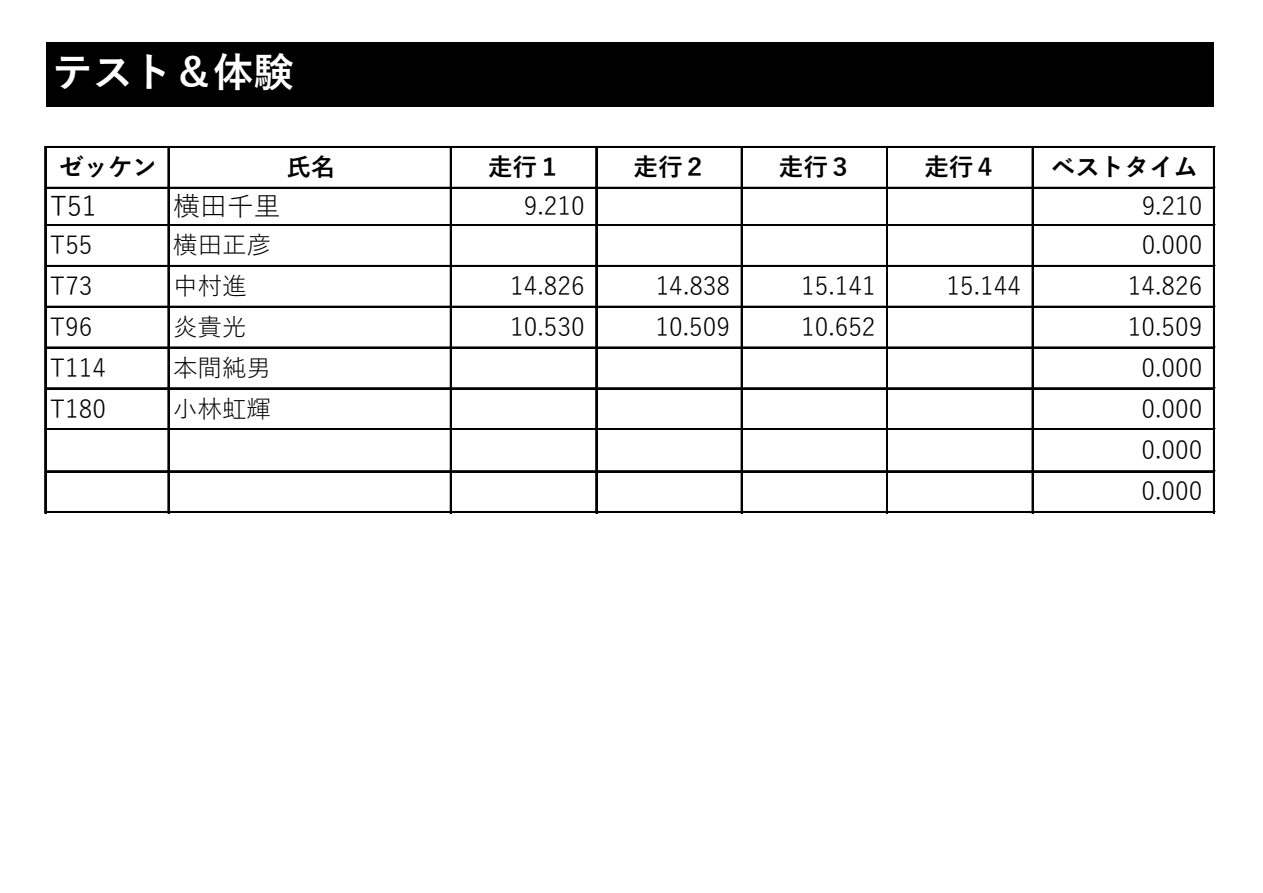
<style>
.page{position:relative;width:1263px;height:893px;background:#fff}
.page>*{position:absolute;margin:0;border:0;box-sizing:border-box;transform-origin:0 0}
.t1{font:700 40.2px "Yu Gothic";color:#fff}
.t2{font:26.85px "Yu Gothic";color:#000}
.t3{font:24.45px/41.5px "Yu Gothic";color:#000}
.t4{font:700 24.45px "Yu Gothic";color:#000}
</style>
<div class="page">
<div style="left:47px;top:43px;width:1167px;height:64px;background:#000"></div>
<hr style="left:44px;top:146px;width:1px;height:367px;background:#000">
<hr style="left:45px;top:146px;width:2px;height:367px;background:#000">
<hr style="left:168px;top:148px;width:2px;height:365px;background:#000">
<hr style="left:450px;top:148px;width:2px;height:365px;background:#000">
<hr style="left:595px;top:148px;width:2px;height:365px;background:#000">
<hr style="left:741px;top:148px;width:2px;height:365px;background:#000">
<hr style="left:886px;top:148px;width:2px;height:365px;background:#000">
<hr style="left:1032px;top:148px;width:2px;height:365px;background:#000">
<hr style="left:1213px;top:148px;width:2px;height:365px;background:#000">
<hr style="left:47px;top:146px;width:1168px;height:2px;background:#000">
<hr style="left:47px;top:187px;width:1168px;height:2px;background:#000">
<hr style="left:47px;top:224px;width:1168px;height:2px;background:#000">
<hr style="left:47px;top:265px;width:1168px;height:2px;background:#000">
<hr style="left:47px;top:306px;width:1168px;height:2px;background:#000">
<hr style="left:47px;top:347px;width:1168px;height:2px;background:#000">
<hr style="left:47px;top:387px;width:1168px;height:1px;background:#000">
<hr style="left:47px;top:388px;width:1168px;height:2px;background:#000">
<hr style="left:47px;top:428px;width:1168px;height:2px;background:#000">
<hr style="left:47px;top:470px;width:1168px;height:1px;background:#000">
<hr style="left:47px;top:471px;width:1168px;height:1px;background:#000">
<hr style="left:47px;top:511px;width:1168px;height:2px;background:#000">
<h1 class="t1" style="left:52px;top:50px;width:243px">テスト＆体験</h1>
<p class="t4" style="left:59px;top:153px;width:100px">ゼッケン</p>
<p class="t4" style="left:286px;top:153px;width:51px">氏名</p>
<p class="t4" style="left:488px;top:153px;width:75px">走行１</p>
<p class="t4" style="left:633px;top:153px;width:75px">走行２</p>
<p class="t4" style="left:779px;top:153px;width:75px">走行３</p>
<p class="t4" style="left:924px;top:153px;width:75px">走行４</p>
<p class="t4" style="left:1051px;top:153px;width:149px">ベストタイム</p>
<p class="t2" style="left:50px;top:182px;width:48px">T51</p>
<p class="t2" style="left:173px;top:182px;width:109px">横田千里</p>
<p class="t3" style="left:524px;top:182px;width:62px">9.210</p>
<p class="t3" style="left:1142px;top:182px;width:62px">9.210</p>
<p class="t3" style="left:50px;top:222px;width:44px">T55</p>
<p class="t3" style="left:173px;top:222px;width:100px">横田正彦</p>
<p class="t3" style="left:1142px;top:222px;width:62px">0.000</p>
<p class="t3" style="left:50px;top:262px;width:44px">T73</p>
<p class="t3" style="left:173px;top:262px;width:75px">中村進</p>
<p class="t3" style="left:510px;top:262px;width:76px">14.826</p>
<p class="t3" style="left:656px;top:262px;width:76px">14.838</p>
<p class="t3" style="left:801px;top:262px;width:76px">15.141</p>
<p class="t3" style="left:946px;top:262px;width:76px">15.144</p>
<p class="t3" style="left:1128px;top:262px;width:76px">14.826</p>
<p class="t3" style="left:50px;top:303px;width:44px">T96</p>
<p class="t3" style="left:173px;top:303px;width:75px">炎貴光</p>
<p class="t3" style="left:510px;top:303px;width:76px">10.530</p>
<p class="t3" style="left:656px;top:303px;width:76px">10.509</p>
<p class="t3" style="left:801px;top:303px;width:76px">10.652</p>
<p class="t3" style="left:1128px;top:303px;width:76px">10.509</p>
<p class="t3" style="left:50px;top:344px;width:58px">T114</p>
<p class="t3" style="left:173px;top:344px;width:100px">本間純男</p>
<p class="t3" style="left:1141px;top:344px;width:62px">0.000</p>
<p class="t3" style="left:50px;top:385px;width:58px">T180</p>
<p class="t3" style="left:173px;top:385px;width:100px">小林虹輝</p>
<p class="t3" style="left:1141px;top:385px;width:62px">0.000</p>
<p class="t3" style="left:1141px;top:426px;width:62px">0.000<br>0.000</p>
</div>
